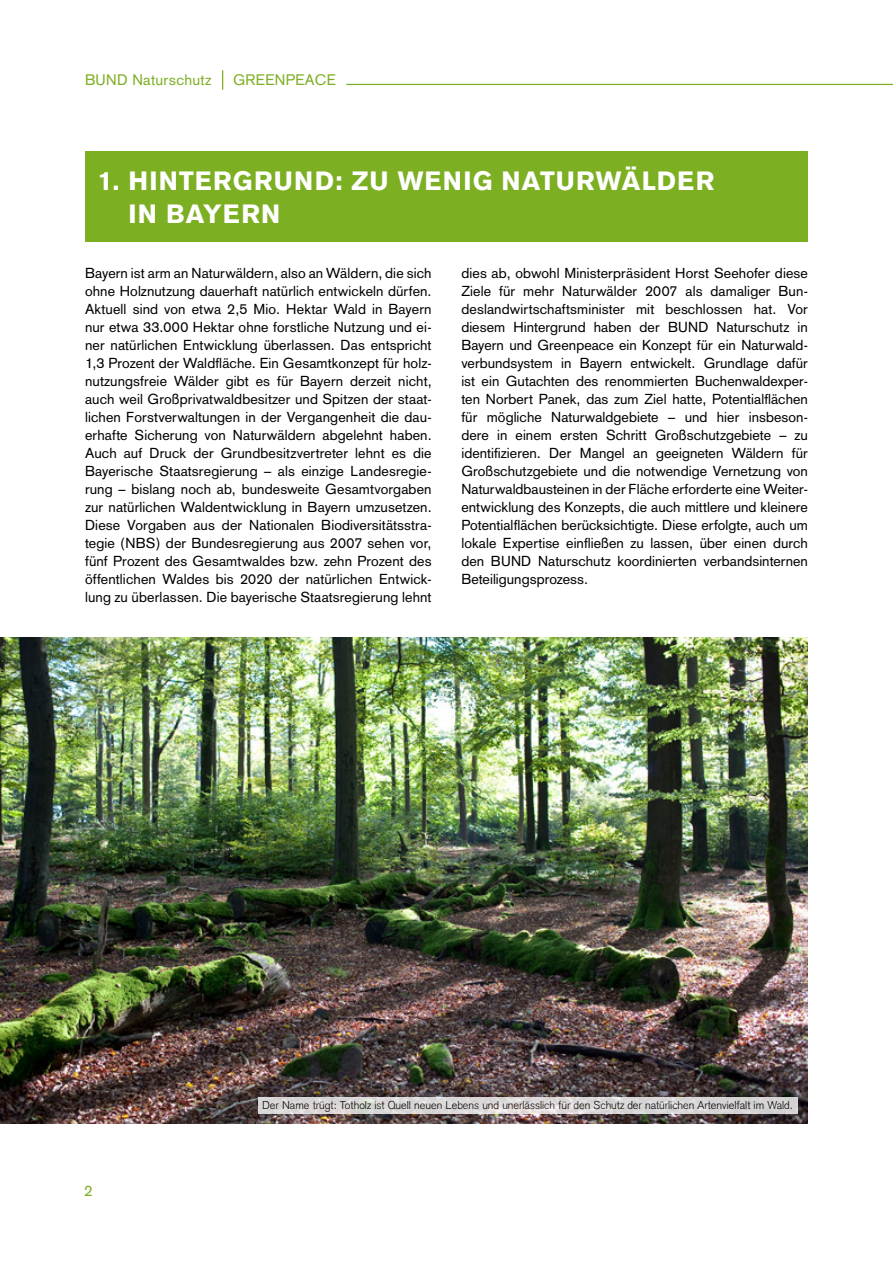
<style>
.page{position:relative;width:893px;height:1263px;background:#fff}
.page>*{position:absolute;margin:0;border:0;box-sizing:border-box;transform-origin:0 0}
.t1{font:700 26.25px/33.8px "Akzidenz Grotesk BQ";letter-spacing:.045em;color:#fff}
.t2{font:15px "Akzidenz Grotesk";letter-spacing:.02em;color:#7daf23}
.t3{font:14.25px/18px "Akzidenz Grotesk";letter-spacing:.005em;color:#000;text-align:justify}
.t4{font:300 11.25px "Akzidenz Grotesk";color:#000}
</style>
<div class="page">
<svg style="left:222px;top:70px;width:1px;height:20px"></svg>
<hr style="left:346px;top:84px;width:547px;height:1px;background:#7daf23">
<div style="left:85px;top:152px;width:723px;height:90px;background:#7daf23"></div>
<img style="left:0;top:638px;width:808px;height:486px">
<svg style="left:258px;top:1097px;width:539px;height:16px;background:#dad8d8"></svg>
<p class="t2" style="left:85px;top:71px;width:128px">BUND Naturschutz</p>
<p class="t2" style="left:233px;top:71px;width:104px">GREENPEACE</p>
<h1 class="t1" style="left:128px;top:164px;width:587px;text-indent:-31px">1. HINTERGRUND: ZU WENIG NATURWÄLDER<br>IN BAYERN</h1>
<p class="t3" style="left:85px;top:264px;width:348px">Bayern ist arm an Naturwäldern, also an Wäldern, die sich ohne Holznutzung dauerhaft natürlich entwickeln dürfen.<br>Aktuell sind von etwa 2,5 Mio. Hektar Wald in Bayern nur etwa 33.000 Hektar ohne forstliche Nutzung und ei&shy;ner natürlichen Entwicklung überlassen. Das entspricht 1,3 Prozent der Waldfläche. Ein Gesamtkonzept für holz&shy;nutzungsfreie Wälder gibt es für Bayern derzeit nicht, auch weil Großprivatwaldbesitzer und Spitzen der staat&shy;lichen Forstverwaltungen in der Vergangenheit die dau&shy;erhafte Sicherung von Naturwäldern abgelehnt haben.<br>Auch auf Druck der Grundbesitzvertreter lehnt es die Bayerische Staatsregierung – als einzige Landesregie&shy;rung – bislang noch ab, bundesweite Gesamtvorgaben zur natürlichen Waldentwicklung in Bayern umzusetzen.<br>Diese Vorgaben aus der Nationalen Biodiversitätsstra&shy;tegie (NBS) der Bundesregierung aus 2007 sehen vor, fünf Prozent des Gesamtwaldes bzw. zehn Prozent des öffentlichen Waldes bis 2020 der natürlichen Entwick&shy;lung zu überlassen. Die bayerische Staatsregierung lehnt</p>
<p class="t3" style="left:461px;top:264px;width:348px">dies ab, obwohl Ministerpräsident Horst Seehofer diese Ziele für mehr Naturwälder 2007 als damaliger Bun&shy;deslandwirtschaftsminister mit beschlossen hat. Vor diesem Hintergrund haben der BUND Naturschutz in Bayern und Greenpeace ein Konzept für ein Naturwald&shy;verbundsystem in Bayern entwickelt. Grundlage dafür ist ein Gutachten des renommierten Buchenwaldexper&shy;ten Norbert Panek, das zum Ziel hatte, Potentialflächen für mögliche Naturwaldgebiete – und hier insbeson&shy;dere in einem ersten Schritt Großschutzgebiete – zu identifizieren. Der Mangel an geeigneten Wäldern für Großschutzgebiete und die notwendige Vernetzung von Naturwaldbausteinen in der Fläche erforderte eine Weiter&shy;entwicklung des Konzepts, die auch mittlere und kleinere Potentialflächen berücksichtigte. Diese erfolgte, auch um lokale Expertise einfließen zu lassen, über einen durch den BUND Naturschutz koordinierten verbandsinternen Beteiligungsprozess.</p>
<p class="t2" style="left:84px;top:1182px;width:10px">2</p>
<p class="t4" style="left:262px;top:1098px;width:532px">Der Name trügt: Totholz ist Quell neuen Lebens und unerlässlich für den Schutz der natürlichen Artenvielfalt im Wald.</p>
</div>
